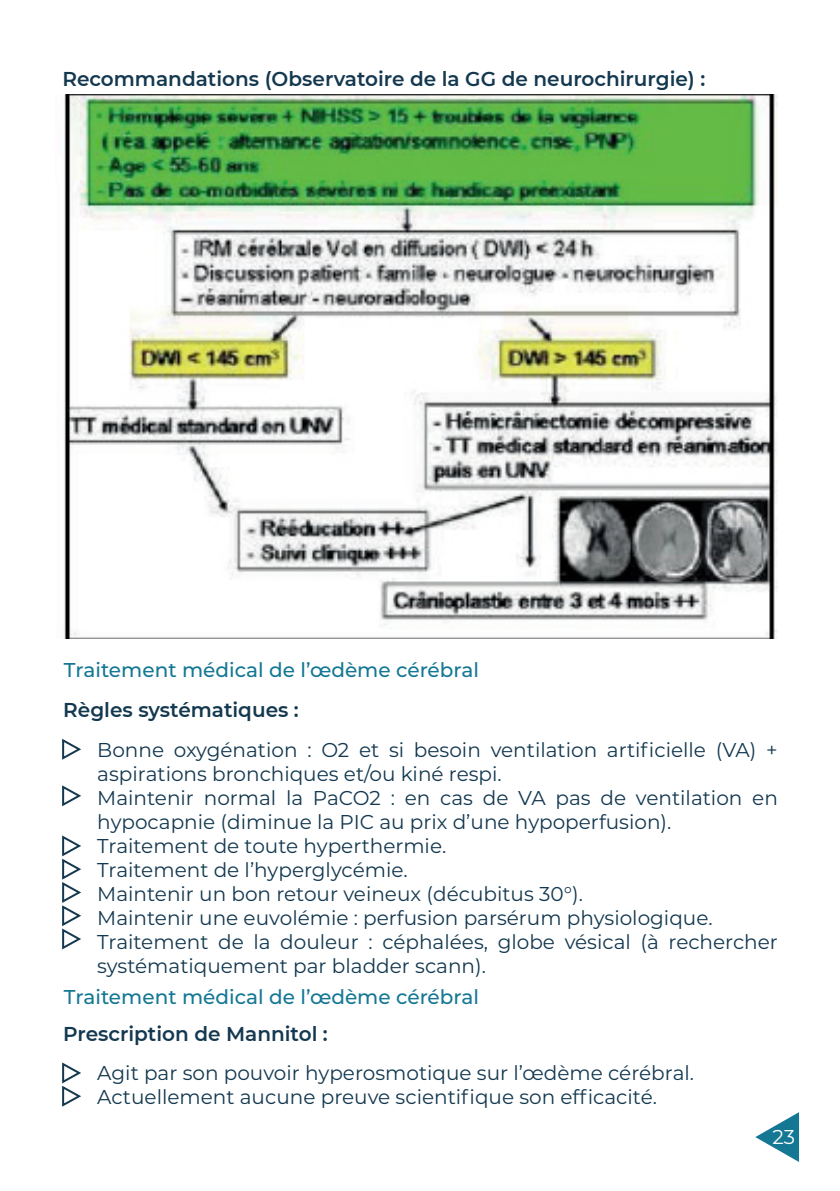
<style>
.page{position:relative;width:840px;height:1191px;background:#fff}
.page>*{position:absolute;margin:0;border:0;box-sizing:border-box;transform-origin:0 0}
.t1{font:20px/24px "Montserrat";color:#13384f}
.t2{font:600 20px "Montserrat";color:#13384f}
.t3{font:500 20px "Montserrat";color:#147794}
.t4{font:20px "Montserrat";color:#fff}
</style>
<div class="page">
<svg style="left:755px;top:1112px;width:43px;height:50px"></svg>
<img style="left:64px;top:94px;width:713px;height:544px">
<svg style="left:62px;top:738px;width:19px;height:22px"></svg>
<svg style="left:62px;top:785px;width:19px;height:22px"></svg>
<svg style="left:62px;top:835px;width:19px;height:115px"></svg>
<svg style="left:62px;top:1062px;width:19px;height:45px"></svg>
<p class="t2" style="left:62px;top:65px;width:644px">Recommandations (Observatoire de la GG de neurochirurgie) :</p>
<p class="t3" style="left:64px;top:656px;width:416px">Traitement médical de l’œdème cérébral</p>
<p class="t2" style="left:63px;top:696px;width:237px">Règles systématiques :</p>
<p class="t1" style="left:97px;top:737px;width:681px">Bonne oxygénation : O2 et si besoin ventilation artificielle (VA) + aspirations bronchiques et/ou kiné respi.</p>
<p class="t1" style="left:97px;top:785px;width:681px">Maintenir normal la PaCO2 : en cas de VA pas de ventilation en hypocapnie (diminue la PIC au prix d’une hypoperfusion).</p>
<p class="t1" style="left:97px;top:833px;width:350px">Traitement de toute hyperthermie.</p>
<p class="t1" style="left:97px;top:857px;width:312px">Traitement de l’hyperglycémie.</p>
<p class="t1" style="left:97px;top:881px;width:487px">Maintenir un bon retour veineux (décubitus 30°).</p>
<p class="t1" style="left:97px;top:905px;width:616px">Maintenir une euvolémie : perfusion parsérum physiologique.</p>
<p class="t1" style="left:97px;top:929px;width:681px">Traitement de la douleur : céphalées, globe vésical (à rechercher systématiquement par bladder scann).</p>
<p class="t3" style="left:64px;top:982px;width:416px">Traitement médical de l’œdème cérébral</p>
<p class="t2" style="left:63px;top:1019px;width:266px">Prescription de Mannitol :</p>
<p class="t1" style="left:97px;top:1060px;width:598px">Agit par son pouvoir hyperosmotique sur l’œdème cérébral.</p>
<p class="t1" style="left:97px;top:1084px;width:561px">Actuellement aucune preuve scientifique son efficacité.</p>
<p class="t4" style="left:772px;top:1122px;width:24px">23</p>
</div>
